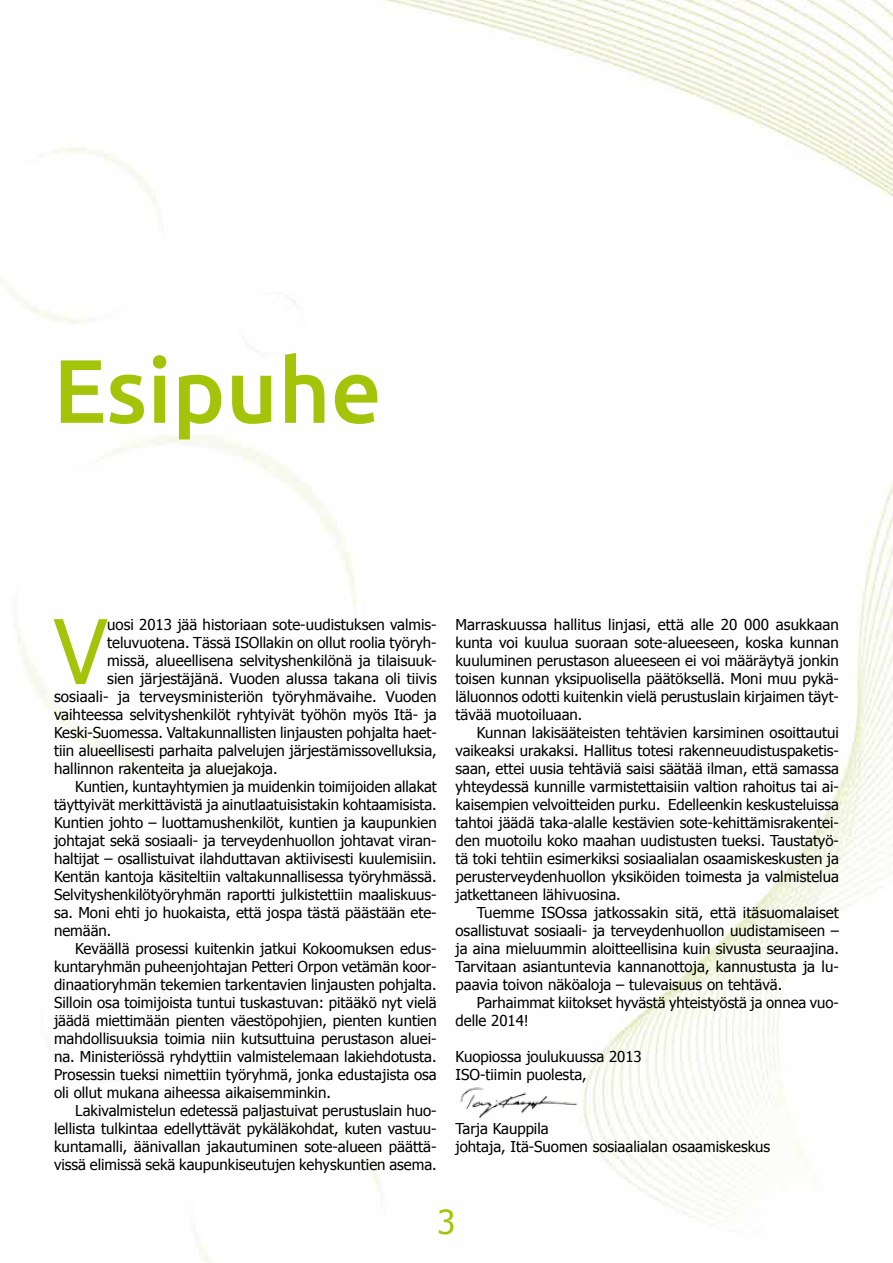
<style>
.page{position:relative;width:893px;height:1263px;background:#fff}
.page>*{position:absolute;margin:0;border:0;box-sizing:border-box;transform-origin:0 0}
.t1{font:500 90px "Ubuntu";color:#a4c409}
.t2{font:89.25px "Tahoma";color:#a4c409}
.t3{font:33px "Tahoma";color:#a4c409}
.t4{font:15px/18px "Tahoma";color:#000;text-align:justify}
</style>
<div class="page">
<img style="left:0;top:0;width:893px;height:1263px">
<img style="left:455px;top:1082px;width:128px;height:38px">
<h1 class="t1" style="left:53px;top:334px;width:330px">Esipuhe</h1>
<h2 class="t2" style="left:54px;top:592px;width:55px">V</h2>
<p class="t4" style="left:107px;top:615px;width:331px">uosi 2013 jää historiaan sote-uudistuksen valmis-</p>
<p class="t4" style="left:107px;top:633px;width:331px">teluvuotena. Tässä ISOllakin on ollut roolia työryh-</p>
<p class="t4" style="left:107px;top:651px;width:331px">missä, alueellisena selvityshenkilönä ja tilaisuuk-</p>
<p class="t4" style="left:107px;top:669px;width:331px">sien järjestäjänä. Vuoden alussa takana oli tiivis</p>
<p class="t4" style="left:54px;top:687px;width:384px">sosiaali- ja terveysministeriön työryhmävaihe. Vuoden</p>
<p class="t4" style="left:54px;top:705px;width:384px">vaihteessa selvityshenkilöt ryhtyivät työhön myös Itä- ja</p>
<p class="t4" style="left:54px;top:723px;width:384px">Keski-Suomessa. Valtakunnallisten linjausten pohjalta haet-</p>
<p class="t4" style="left:54px;top:741px;width:384px">tiin alueellisesti parhaita palvelujen järjestämissovelluksia,</p>
<p class="t4" style="left:54px;top:759px;width:225px">hallinnon rakenteita ja aluejakoja.</p>
<p class="t4" style="left:75px;top:777px;width:363px">Kuntien, kuntayhtymien ja muidenkin toimijoiden allakat</p>
<p class="t4" style="left:54px;top:795px;width:384px">täyttyivät merkittävistä ja ainutlaatuisistakin kohtaamisista.</p>
<p class="t4" style="left:54px;top:813px;width:384px">Kuntien johto – luottamushenkilöt, kuntien ja kaupunkien</p>
<p class="t4" style="left:54px;top:831px;width:384px">johtajat sekä sosiaali- ja terveydenhuollon johtavat viran-</p>
<p class="t4" style="left:54px;top:849px;width:384px">haltijat – osallistuivat ilahduttavan aktiivisesti kuulemisiin.</p>
<p class="t4" style="left:54px;top:867px;width:384px">Kentän kantoja käsiteltiin valtakunnallisessa työryhmässä.</p>
<p class="t4" style="left:54px;top:885px;width:384px">Selvityshenkilötyöryhmän raportti julkistettiin maaliskuus-</p>
<p class="t4" style="left:54px;top:903px;width:384px">sa. Moni ehti jo huokaista, että jospa tästä päästään ete-</p>
<p class="t4" style="left:54px;top:921px;width:59px">nemään.</p>
<p class="t4" style="left:75px;top:939px;width:363px">Keväällä prosessi kuitenkin jatkui Kokoomuksen edus-</p>
<p class="t4" style="left:54px;top:957px;width:384px">kuntaryhmän puheenjohtajan Petteri Orpon vetämän koor-</p>
<p class="t4" style="left:54px;top:975px;width:384px">dinaatioryhmän tekemien tarkentavien linjausten pohjalta.</p>
<p class="t4" style="left:54px;top:993px;width:384px">Silloin osa toimijoista tuntui tuskastuvan: pitääkö nyt vielä</p>
<p class="t4" style="left:54px;top:1011px;width:384px">jäädä miettimään pienten väestöpohjien, pienten kuntien</p>
<p class="t4" style="left:54px;top:1029px;width:384px">mahdollisuuksia toimia niin kutsuttuina perustason aluei-</p>
<p class="t4" style="left:54px;top:1047px;width:384px">na. Ministeriössä ryhdyttiin valmistelemaan lakiehdotusta.</p>
<p class="t4" style="left:54px;top:1065px;width:384px">Prosessin tueksi nimettiin työryhmä, jonka edustajista osa</p>
<p class="t4" style="left:54px;top:1083px;width:278px">oli ollut mukana aiheessa aikaisemminkin.</p>
<p class="t4" style="left:75px;top:1101px;width:363px">Lakivalmistelun edetessä paljastuivat perustuslain huo-</p>
<p class="t4" style="left:54px;top:1119px;width:384px">lellista tulkintaa edellyttävät pykäläkohdat, kuten vastuu-</p>
<p class="t4" style="left:54px;top:1137px;width:384px">kuntamalli, äänivallan jakautuminen sote-alueen päättä-</p>
<p class="t4" style="left:54px;top:1155px;width:384px">vissä elimissä sekä kaupunkiseutujen kehyskuntien asema.</p>
<p class="t4" style="left:455px;top:615px;width:385px">Marraskuussa hallitus linjasi, että alle 20 000 asukkaan kunta voi kuulua suoraan sote-alueeseen, koska kunnan kuuluminen perustason alueeseen ei voi määräytyä jonkin toisen kunnan yksipuolisella päätöksellä. Moni muu pykä&shy;läluonnos odotti kuitenkin vielä perustuslain kirjaimen täyt&shy;tävää muotoiluaan.</p>
<p class="t4" style="left:455px;top:723px;width:385px;text-indent:21px">Kunnan lakisääteisten tehtävien karsiminen osoittautui vaikeaksi urakaksi. Hallitus totesi rakenneuudistuspaketis&shy;saan, ettei uusia tehtäviä saisi säätää ilman, että samassa yhteydessä kunnille varmistettaisiin valtion rahoitus tai ai&shy;kaisempien velvoitteiden purku. Edelleenkin keskusteluissa tahtoi jäädä taka-alalle kestävien sote-kehittämisrakentei&shy;den muotoilu koko maahan uudistusten tueksi. Taustatyö&shy;tä toki tehtiin esimerkiksi sosiaalialan osaamiskeskusten ja perusterveydenhuollon yksiköiden toimesta ja valmistelua jatkettaneen lähivuosina.</p>
<p class="t4" style="left:455px;top:903px;width:385px;text-indent:21px">Tuemme ISOssa jatkossakin sitä, että itäsuomalaiset osallistuvat sosiaali- ja terveydenhuollon uudistamiseen – ja aina mieluummin aloitteellisina kuin sivusta seuraajina.<br>Tarvitaan asiantuntevia kannanottoja, kannustusta ja lu&shy;paavia toivon näköaloja – tulevaisuus on tehtävä.</p>
<p class="t4" style="left:455px;top:993px;width:385px;text-indent:21px">Parhaimmat kiitokset hyvästä yhteistyöstä ja onnea vuo&shy;delle 2014!</p>
<p class="t4" style="left:455px;top:1047px;width:188px">Kuopiossa joulukuussa 2013<br>ISO-tiimin puolesta,</p>
<p class="t4" style="left:455px;top:1119px;width:316px">Tarja Kauppila<br>johtaja, Itä-Suomen sosiaalialan osaamiskeskus</p>
<h3 class="t3" style="left:437px;top:1200px;width:20px">3</h3>
</div>
